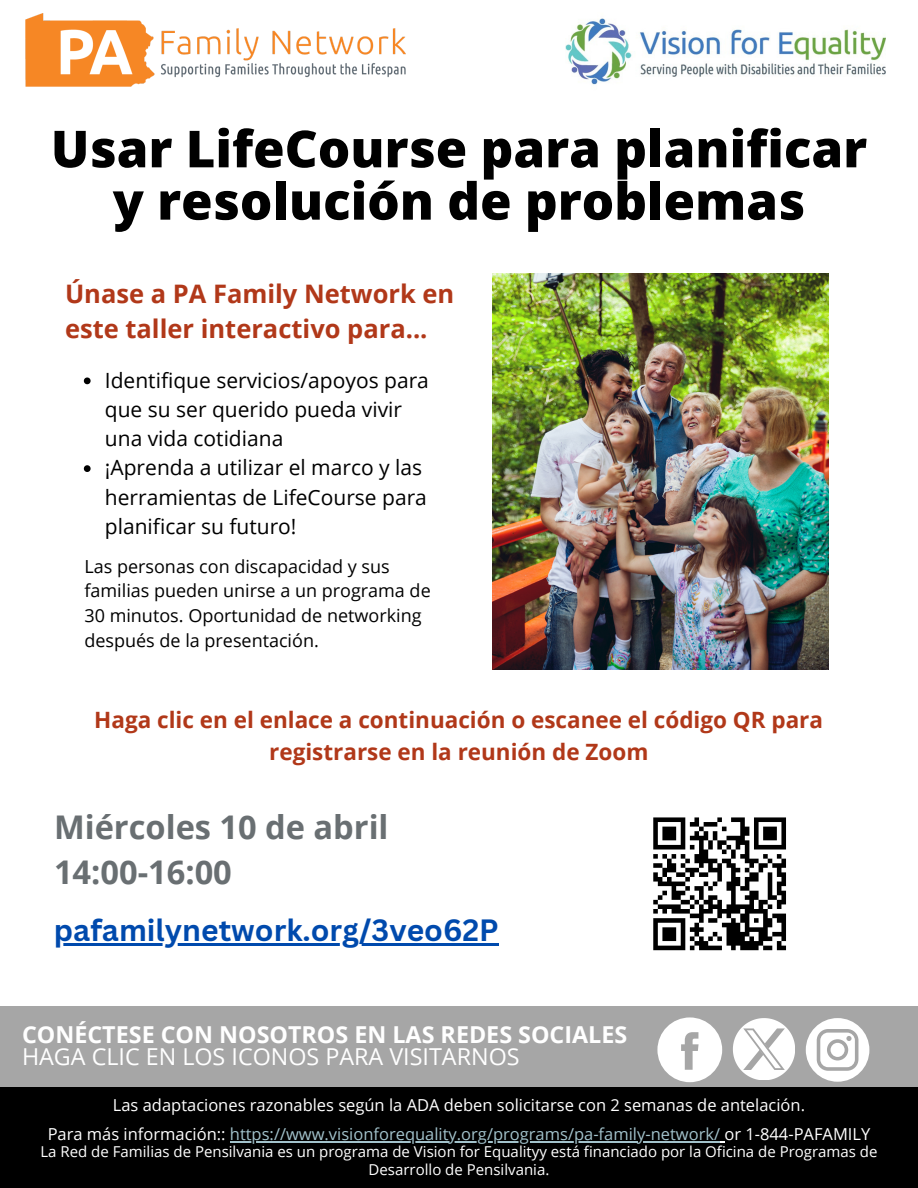
<style>
.page{position:relative;width:918px;height:1188px;background:#fff}
.page>*{position:absolute;margin:0;border:0;box-sizing:border-box;transform-origin:0 0}
.t1{font:800 51px/52.3px "Open Sans";color:#000;text-align:center}
.t2{font:700 32.7px/45px "Open Sans";color:#696f72}
.t3{font:700 30px "Canva Sans";color:#004aad}
.t4{font:700 25.5px/34.8px "Open Sans";color:#b13819}
.t5{font:700 23.25px "Open Sans";color:#fff}
.t6{font:23.25px "Open Sans";color:#fff}
.t7{font:700 22.5px/31.5px "Open Sans";color:#b13819;text-align:center}
.t8{font:21px/29.2px "Open Sans";color:#000}
.t9{font:18px/24.8px "Open Sans";color:#000}
.t10{font:16.5px "Open Sans";color:#a2c2cb}
.t11{font:16.5px "Open Sans";color:#fff}
.t12{font:15px/18px "Open Sans";color:#fff;text-align:center}
.s1{color:#fff}
</style>
<div class="page">
<img style="left:565px;top:18px;width:321px;height:67px">
<img style="left:25px;top:14px;width:380px;height:73px">
<div style="left:0;top:1007px;width:918px;height:181px;background:#a6a6a6"></div>
<div style="left:0;top:1087px;width:918px;height:101px;background:#000"></div>
<svg style="left:84px;top:377px;width:7px;height:7px"></svg>
<svg style="left:84px;top:465px;width:7px;height:7px"></svg>
<hr style="left:54px;top:943px;width:445px;height:2px;background:#004aad">
<img style="left:492px;top:273px;width:337px;height:396px">
<svg style="left:653px;top:817px;width:133px;height:134px"></svg>
<hr style="left:230px;top:1141px;width:490px;height:1px;background:#a2c2cb">
<svg style="left:806px;top:1018px;width:63px;height:64px"></svg>
<svg style="left:733px;top:1018px;width:62px;height:62px"></svg>
<svg style="left:657px;top:1017px;width:65px;height:65px"></svg>
<h1 class="t1" style="left:51px;top:121px;width:818px">Usar LifeCourse para planificar y resolución de problemas</h1>
<p class="t4" style="left:65px;top:276px;width:391px">Únase a PA Family Network en este taller interactivo para...</p>
<p class="t8" style="left:105px;top:365px;width:326px">Identifique servicios/apoyos para que su ser querido pueda vivir una vida cotidiana</p>
<p class="t8" style="left:105px;top:453px;width:324px">¡Aprenda a utilizar el marco y las herramientas de LifeCourse para planificar su futuro!</p>
<p class="t9" style="left:84px;top:553px;width:348px">Las personas con discapacidad y sus familias pueden unirse a un programa de 30 minutos. Oportunidad de networking después de la presentación.</p>
<p class="t7" style="left:94px;top:704px;width:730px">Haga clic en el enlace a continuación o escanee el código QR para registrarse en la reunión de Zoom</p>
<h4 class="t2" style="left:54px;top:804px;width:336px">Miércoles 10 de abril<br>14:00-16:00</h4>
<h2 class="t3" style="left:54px;top:909px;width:446px">pafamilynetwork.org/3veo62P</h2>
<p class="t5" style="left:22px;top:1018px;width:607px">CONÉCTESE CON NOSOTROS EN LAS REDES SOCIALES</p>
<h3 class="t6" style="left:22px;top:1040px;width:499px">HAGA CLIC EN LOS ICONOS PARA VISITARNOS</h3>
<p class="t11" style="left:113px;top:1093px;width:694px">Las adaptaciones razonables según la ADA deben solicitarse con 2 semanas de antelación.</p>
<p class="t10" style="left:48px;top:1123px;width:824px"><span class="s1">Para más información::</span> https://www.visionforequality.org/programs/pa-family-network/ <span class="s1">or 1-844-PAFAMILY</span></p>
<p class="t12" style="left:40px;top:1142px;width:839px">La Red de Familias de Pensilvania es un programa de Vision for Equalityy está financiado por la Oficina de Programas de<br>Desarrollo de Pensilvania.</p>
</div>
